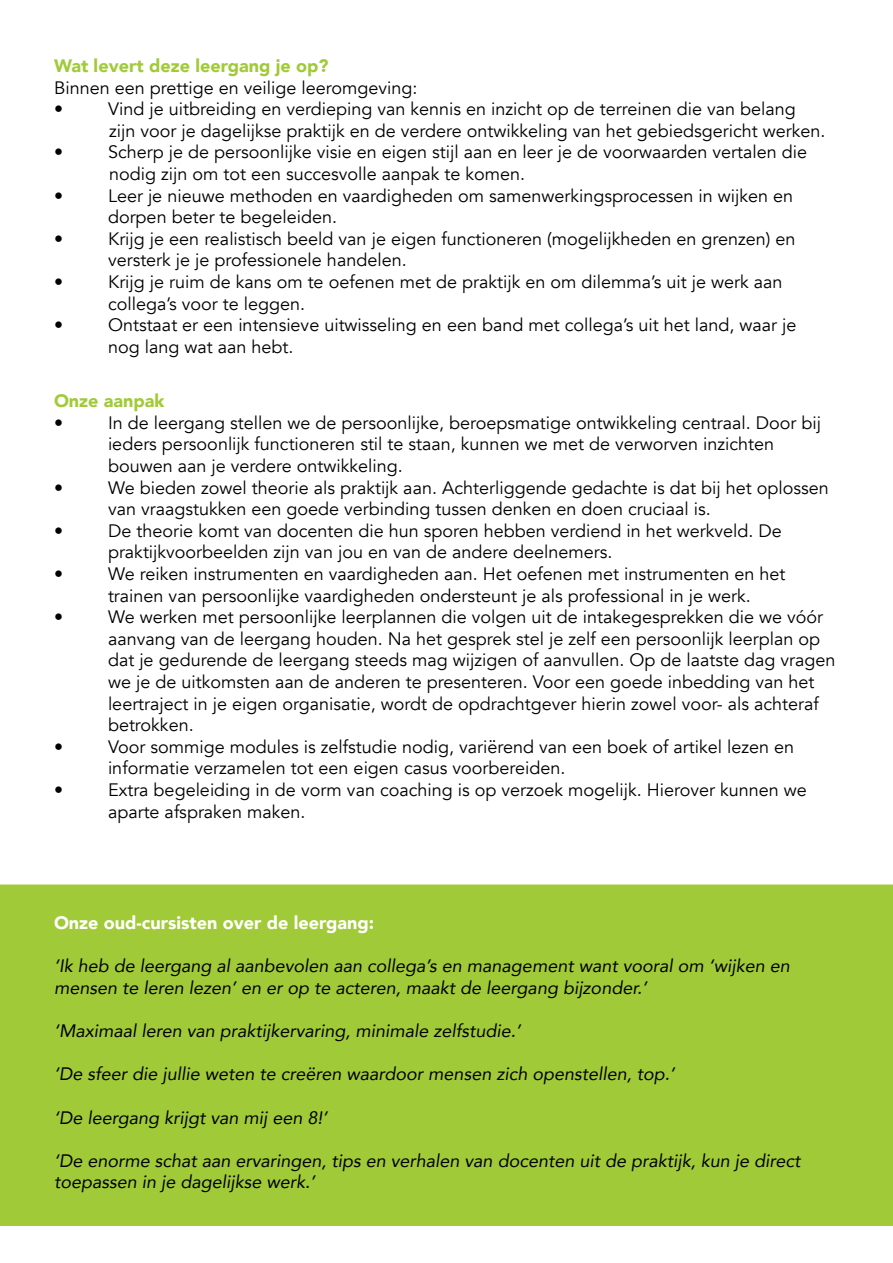
<style>
.page{position:relative;width:893px;height:1263px;background:#fff}
.page>*{position:absolute;margin:0;border:0;box-sizing:border-box;transform-origin:0 0}
.t1{font:18px/21.6px "Avenir";color:#000}
.t2{font:italic 18px/21.6px "Avenir";color:#000}
.t3{font:900 18px "Avenir";color:#a1ca39}
.t4{font:900 18px "Avenir";color:#fff}
</style>
<div class="page">
<div style="left:2px;top:886px;width:889px;height:338px;background:#a1ca39"></div>
<div style="left:0;top:884px;width:893px;height:342px;border:3px solid #a1ca39"></div>
<p class="t3" style="left:54px;top:50px;width:276px">Wat levert deze leergang je op?</p>
<p class="t1" style="left:54px;top:77px;width:365px">Binnen een prettige en veilige leeromgeving: •</p>
<p class="t1" style="left:108px;top:99px;width:719px">Vind je uitbreiding en verdieping van kennis en inzicht op de terreinen die van belang zijn voor je dagelijkse praktijk en de verdere ontwikkeling van het gebiedsgericht werken.</p>
<p class="t1" style="left:54px;top:142px;width:10px">•</p>
<p class="t1" style="left:108px;top:142px;width:701px">Scherp je de persoonlijke visie en eigen stijl aan en leer je de voorwaarden vertalen die nodig zijn om tot een succesvolle aanpak te komen.</p>
<p class="t1" style="left:54px;top:185px;width:10px">•</p>
<p class="t1" style="left:108px;top:185px;width:687px">Leer je nieuwe methoden en vaardigheden om samenwerkingsprocessen in wijken en dorpen beter te begeleiden.</p>
<p class="t1" style="left:54px;top:228px;width:10px">•</p>
<p class="t1" style="left:108px;top:228px;width:689px">Krijg je een realistisch beeld van je eigen functioneren (mogelijkheden en grenzen) en versterk je je professionele handelen.</p>
<p class="t1" style="left:54px;top:271px;width:10px">•</p>
<p class="t1" style="left:108px;top:271px;width:676px">Krijg je ruim de kans om te oefenen met de praktijk en om dilemma’s uit je werk aan collega’s voor te leggen.</p>
<p class="t1" style="left:54px;top:315px;width:10px">•</p>
<p class="t1" style="left:108px;top:315px;width:690px">Ontstaat er een intensieve uitwisseling en een band met collega’s uit het land, waar je nog lang wat aan hebt.</p>
<p class="t3" style="left:54px;top:385px;width:112px">Onze aanpak</p>
<p class="t1" style="left:54px;top:412px;width:10px">•</p>
<p class="t1" style="left:108px;top:412px;width:715px">In de leergang stellen we de persoonlijke, beroepsmatige ontwikkeling centraal. Door bij ieders persoonlijk functioneren stil te staan, kunnen we met de verworven inzichten bouwen aan je verdere ontwikkeling.</p>
<p class="t1" style="left:54px;top:477px;width:10px">•</p>
<p class="t1" style="left:108px;top:477px;width:722px">We bieden zowel theorie als praktijk aan. Achterliggende gedachte is dat bij het oplossen van vraagstukken een goede verbinding tussen denken en doen cruciaal is.</p>
<p class="t1" style="left:54px;top:520px;width:10px">•</p>
<p class="t1" style="left:108px;top:520px;width:675px">De theorie komt van docenten die hun sporen hebben verdiend in het werkveld. De praktijkvoorbeelden zijn van jou en van de andere deelnemers.</p>
<p class="t1" style="left:54px;top:563px;width:10px">•</p>
<p class="t1" style="left:108px;top:563px;width:679px">We reiken instrumenten en vaardigheden aan. Het oefenen met instrumenten en het trainen van persoonlijke vaardigheden ondersteunt je als professional in je werk.</p>
<p class="t1" style="left:54px;top:606px;width:10px">•</p>
<p class="t1" style="left:108px;top:606px;width:729px">We werken met persoonlijke leerplannen die volgen uit de intakegesprekken die we vóór aanvang van de leergang houden. Na het gesprek stel je zelf een persoonlijk leerplan op dat je gedurende de leergang steeds mag wijzigen of aanvullen. Op de laatste dag vragen we je de uitkomsten aan de anderen te presenteren. Voor een goede inbedding van het leertraject in je eigen organisatie, wordt de opdrachtgever hierin zowel voor- als achteraf betrokken.</p>
<p class="t1" style="left:54px;top:736px;width:10px">•</p>
<p class="t1" style="left:108px;top:736px;width:688px">Voor sommige modules is zelfstudie nodig, variërend van een boek of artikel lezen en informatie verzamelen tot een eigen casus voorbereiden.</p>
<p class="t1" style="left:54px;top:779px;width:10px">•</p>
<p class="t1" style="left:108px;top:779px;width:700px">Extra begeleiding in de vorm van coaching is op verzoek mogelijk. Hierover kunnen we aparte afspraken maken.</p>
<p class="t4" style="left:54px;top:907px;width:322px">Onze oud-cursisten over de leergang:</p>
<p class="t2" style="left:54px;top:955px;width:737px">‘Ik heb de leergang al aanbevolen aan collega’s en management want vooral om ‘wijken en mensen te leren lezen’ en er op te acteren, maakt de leergang bijzonder.’</p>
<p class="t2" style="left:54px;top:1020px;width:468px">‘Maximaal leren van praktijkervaring, minimale zelfstudie.’</p>
<p class="t2" style="left:54px;top:1063px;width:622px">‘De sfeer die jullie weten te creëren waardoor mensen zich openstellen, top.’</p>
<p class="t2" style="left:54px;top:1106px;width:275px">‘De leergang krijgt van mij een 8!’</p>
<p class="t2" style="left:54px;top:1149px;width:748px">‘De enorme schat aan ervaringen, tips en verhalen van docenten uit de praktijk, kun je direct toepassen in je dagelijkse werk.’</p>
</div>
